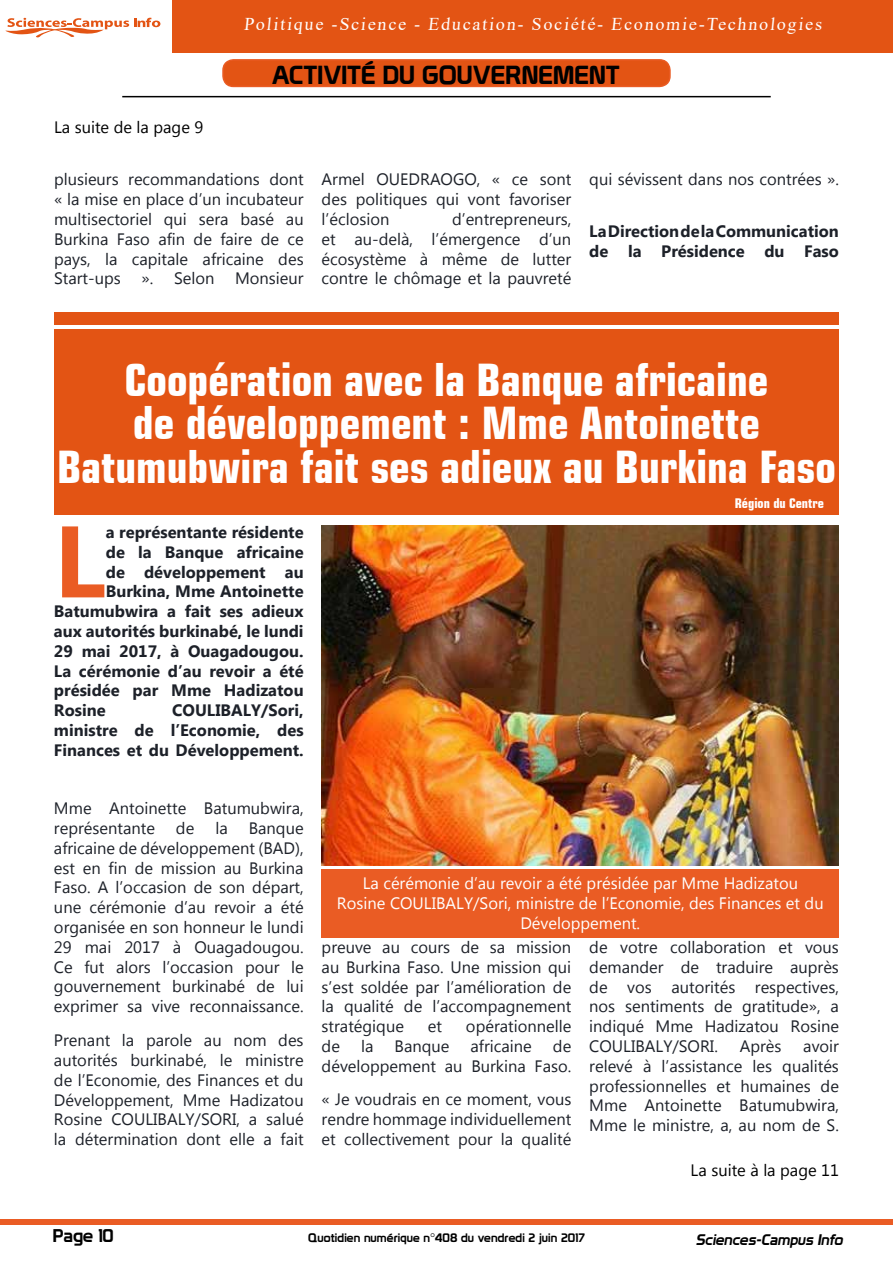
<style>
.page{position:relative;width:893px;height:1263px;background:#fff}
.page>*{position:absolute;margin:0;border:0;box-sizing:border-box;transform-origin:0 0}
.t1{font:700 101.4px "Myanmar Text";color:#ea5c24}
.t2{font:700 condensed 45px/43.5px "Square 721 BT";color:#fff;text-align:center}
.t3{font:25.5px "Prototype";color:#000}
.t4{font:18px "Times New Roman";color:#fff}
.t5{font:18px "Prototype";color:#000}
.t6{font:16.5px/19.8px "Myanmar Text";color:#1d2129;text-align:justify}
.t7{font:700 16.5px/19.8px "Myanmar Text";color:#1d2129}
.t8{font:16.5px/19.8px "Myanmar Text";color:#fff;text-align:center}
.t9{font:16.5px "Myanmar Text";color:#000}
.t10{font:italic 15px "Prototype";color:#000}
.t11{font:700 condensed 13.5px "Square 721 BT";color:#fff}
.t12{font:12px "Prototype";letter-spacing:.01em;color:#000}
</style>
<div class="page">
<div style="left:1px;top:1219px;width:892px;height:6px;background:#ea5c24"></div>
<hr style="left:122px;top:96px;width:649px;height:1px;background:#000">
<div style="left:223px;top:60px;width:447px;height:26px;background:#e35414;border-radius:10px"></div>
<div style="left:222px;top:59px;width:449px;height:28px;border:2px solid #ea5c24;border-radius:10px"></div>
<svg style="left:5px;top:18px;width:155px;height:20px"></svg>
<div style="left:172px;top:0;width:721px;height:52px;background:#e35414"></div>
<div style="left:54px;top:329px;width:785px;height:186px;background:#e35414"></div>
<div style="left:54px;top:312px;width:785px;height:12px;background:#e35414"></div>
<img style="left:322px;top:526px;width:517px;height:339px">
<div style="left:322px;top:869px;width:517px;height:69px;background:#ea5c24"></div>
<p class="t4" style="left:244px;top:11px;width:582px">Politique -Science - Education- Société- Economie-Technologies</p>
<p class="t9" style="left:54px;top:118px;width:151px">La suite de la page 9</p>
<h3 class="t3" style="left:272px;top:59px;width:350px">ACTIVITÉ DU GOUVERNEMENT</h3>
<p class="t6" style="left:54px;top:170px;width:251px">plusieurs recommandations dont « la mise en place d’un incubateur multisectoriel qui sera basé au Burkina Faso afin de faire de ce pays, la capitale africaine des Start-ups</p>
<p class="t6" style="left:141px;top:269px;width:13px">».</p>
<p class="t6" style="left:174px;top:269px;width:42px">Selon</p>
<p class="t6" style="left:235px;top:269px;width:70px">Monsieur</p>
<p class="t6" style="left:322px;top:170px;width:251px">Armel OUEDRAOGO, « ce sont des politiques qui vont favoriser l’éclosion</p>
<p class="t6" style="left:322px;top:209px;width:251px;text-indent:131px">d’entrepreneurs, et au-delà, l’émergence d’un écosystème à même de lutter contre le chômage et la pauvreté</p>
<p class="t6" style="left:589px;top:170px;width:251px">qui sévissent dans nos contrées ».</p>
<p class="t7" style="left:589px;top:221px;width:251px">La Direction de la Communication de la Présidence du Faso</p>
<h2 class="t2" style="left:57px;top:357px;width:780px">Coopération avec la Banque africaine<br>de développement : Mme Antoinette<br>Batumubwira fait ses adieux au Burkina Faso</h2>
<p class="t11" style="left:735px;top:495px;width:91px">Région du Centre</p>
<h1 class="t1" style="left:54px;top:503px;width:53px">L</h1>
<p class="t7" style="left:106px;top:522px;width:199px">a représentante résidente</p>
<p class="t7" style="left:106px;top:542px;width:199px">de la Banque africaine</p>
<p class="t7" style="left:106px;top:562px;width:199px">de développement au</p>
<p class="t7" style="left:106px;top:582px;width:199px">Burkina, Mme Antoinette</p>
<p class="t7" style="left:54px;top:602px;width:251px">Batumubwira a fait ses adieux</p>
<p class="t7" style="left:54px;top:621px;width:251px">aux autorités burkinabé, le lundi</p>
<p class="t7" style="left:54px;top:641px;width:251px">29 mai 2017, à Ouagadougou.</p>
<p class="t7" style="left:54px;top:661px;width:251px">La cérémonie d’au revoir a été</p>
<p class="t7" style="left:54px;top:681px;width:251px">présidée par Mme Hadizatou</p>
<p class="t7" style="left:54px;top:701px;width:53px">Rosine</p>
<p class="t7" style="left:54px;top:701px;width:251px;text-align:justify;text-indent:118px">COULIBALY/Sori, ministre de l’Economie, des Finances et du Développement.</p>
<p class="t6" style="left:54px;top:798px;width:251px">Mme Antoinette Batumubwira, représentante</p>
<p class="t6" style="left:176px;top:818px;width:20px">de</p>
<p class="t6" style="left:215px;top:818px;width:14px">la</p>
<p class="t6" style="left:54px;top:818px;width:251px;text-indent:195px">Banque africaine de développement (BAD), est en fin de mission au Burkina Faso. A l’occasion de son départ, une cérémonie d’au revoir a été organisée en son honneur le lundi 29 mai 2017 à Ouagadougou.<br>Ce fut alors l’occasion pour le gouvernement burkinabé de lui exprimer sa vive reconnaissance.</p>
<p class="t6" style="left:54px;top:1031px;width:251px">Prenant la parole au nom des autorités burkinabé, le ministre de l’Economie, des Finances et du Développement, Mme Hadizatou Rosine COULIBALY/SORI, a salué la détermination dont elle a fait</p>
<p class="t8" style="left:337px;top:874px;width:488px">La cérémonie d’au revoir a été présidée par Mme Hadizatou<br>Rosine COULIBALY/Sori, ministre de l’Economie, des Finances et du<br>Développement.</p>
<p class="t6" style="left:322px;top:937px;width:251px">preuve au cours de sa mission au Burkina Faso. Une mission qui s’est soldée par l’amélioration de la qualité de l’accompagnement stratégique</p>
<p class="t6" style="left:428px;top:1016px;width:16px">et</p>
<p class="t6" style="left:466px;top:1016px;width:107px">opérationnelle</p>
<p class="t6" style="left:322px;top:1036px;width:20px">de</p>
<p class="t6" style="left:361px;top:1036px;width:14px">la</p>
<p class="t6" style="left:395px;top:1036px;width:56px">Banque</p>
<p class="t6" style="left:471px;top:1036px;width:63px">africaine</p>
<p class="t6" style="left:322px;top:1036px;width:251px;text-align:right">de<br>développement au Burkina Faso.</p>
<p class="t6" style="left:322px;top:1089px;width:251px">« Je voudrais en ce moment, vous rendre hommage individuellement et collectivement pour la qualité</p>
<p class="t6" style="left:589px;top:937px;width:251px">de votre collaboration et vous demander de traduire auprès de vos autorités respectives, nos sentiments de gratitude», a indiqué Mme Hadizatou Rosine COULIBALY/SORI.</p>
<p class="t6" style="left:740px;top:1036px;width:43px">Après</p>
<p class="t6" style="left:589px;top:1036px;width:251px;text-indent:214px">avoir relevé à l’assistance les qualités professionnelles et humaines de Mme Antoinette Batumubwira, Mme le ministre, a, au nom de S.</p>
<p class="t9" style="left:691px;top:1161px;width:150px">La suite à la page 11</p>
<p class="t5" style="left:53px;top:1225px;width:62px">Page 10</p>
<p class="t12" style="left:308px;top:1230px;width:278px">Quotidien numérique n°408 du vendredi 2 juin 2017</p>
<p class="t10" style="left:696px;top:1231px;width:152px">Sciences-Campus Info</p>
</div>
